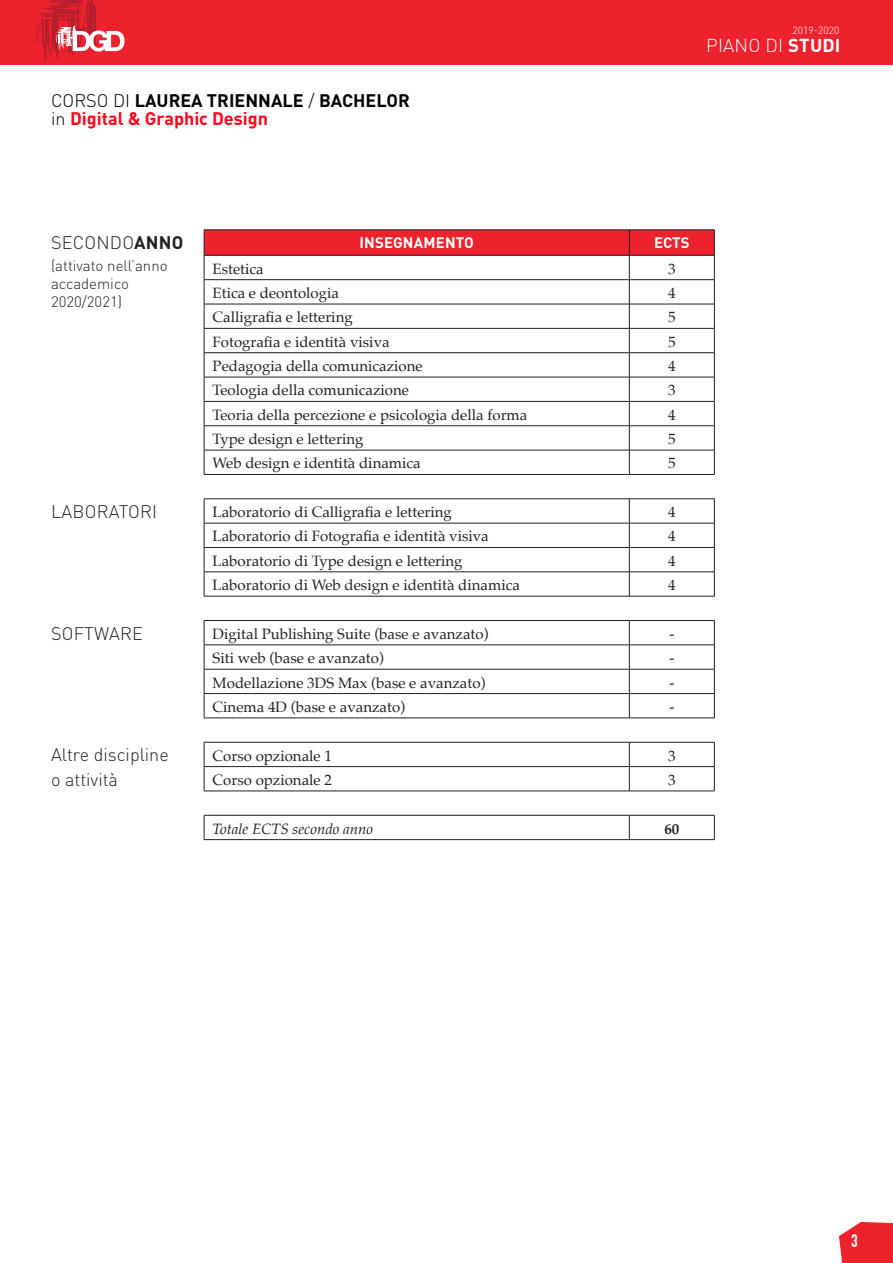
<style>
.page{position:relative;width:893px;height:1263px;background:#fff}
.page>*{position:absolute;margin:0;border:0;box-sizing:border-box;transform-origin:0 0}
.t1{font:300 18.45px "DIN Pro";letter-spacing:.01em;color:#fff}
.t2{font:700 18px/18px "DIN Pro";color:#000}
.t3{font:300 18px "DIN Pro";color:#231f20}
.t4{font:700 17.85px "DIN Condensed";color:#fff}
.t5{font:15px "Palatino";color:#231f20}
.t6{font:300 15px "DIN Pro";color:#231f20}
.t7{font:italic 15px "Palatino";color:#231f20}
.t8{font:700 15px "DIN Pro";letter-spacing:.01em;color:#fff}
.t9{font:700 15px "Palatino";color:#231f20}
.t10{font:300 10.35px "DIN Pro";color:#fff}
.s1{font-weight:300}
.s2{color:#ff051a}
.s3{font-weight:700}
</style>
<div class="page">
<div style="left:0;top:0;width:893px;height:65px;background:#ee222d"></div>
<svg style="left:35px;top:0;width:89px;height:62px"></svg>
<svg style="left:839px;top:1222px;width:54px;height:41px;background:#ef3741"></svg>
<hr style="left:204px;top:815px;width:425px;height:1px;background:#231f20">
<hr style="left:629px;top:815px;width:86px;height:1px;background:#231f20">
<hr style="left:204px;top:839px;width:425px;height:1px;background:#231f20">
<hr style="left:629px;top:839px;width:86px;height:1px;background:#231f20">
<hr style="left:204px;top:498px;width:425px;height:1px;background:#231f20">
<hr style="left:629px;top:498px;width:86px;height:1px;background:#231f20">
<hr style="left:204px;top:523px;width:425px;height:1px;background:#231f20">
<hr style="left:629px;top:523px;width:86px;height:1px;background:#231f20">
<svg style="left:204px;top:815px;width:1px;height:24px"></svg>
<svg style="left:629px;top:815px;width:1px;height:24px"></svg>
<svg style="left:714px;top:815px;width:1px;height:24px"></svg>
<svg style="left:204px;top:230px;width:511px;height:244px"></svg>
<hr style="left:204px;top:474px;width:425px;height:1px;background:#231f20">
<hr style="left:629px;top:474px;width:86px;height:1px;background:#231f20">
<hr style="left:204px;top:547px;width:425px;height:1px;background:#231f20">
<hr style="left:629px;top:547px;width:86px;height:1px;background:#231f20">
<hr style="left:204px;top:572px;width:425px;height:1px;background:#231f20">
<svg style="left:204px;top:499px;width:1px;height:97px"></svg>
<hr style="left:629px;top:572px;width:86px;height:1px;background:#231f20">
<svg style="left:629px;top:499px;width:1px;height:97px"></svg>
<svg style="left:714px;top:499px;width:1px;height:97px"></svg>
<hr style="left:204px;top:596px;width:425px;height:1px;background:#231f20">
<hr style="left:629px;top:596px;width:86px;height:1px;background:#231f20">
<hr style="left:204px;top:620px;width:425px;height:1px;background:#231f20">
<hr style="left:629px;top:620px;width:86px;height:1px;background:#231f20">
<hr style="left:204px;top:645px;width:425px;height:1px;background:#231f20">
<hr style="left:629px;top:645px;width:86px;height:1px;background:#231f20">
<hr style="left:204px;top:669px;width:425px;height:1px;background:#231f20">
<hr style="left:629px;top:669px;width:86px;height:1px;background:#231f20">
<hr style="left:204px;top:693px;width:425px;height:1px;background:#231f20">
<svg style="left:204px;top:621px;width:1px;height:97px"></svg>
<hr style="left:629px;top:693px;width:86px;height:1px;background:#231f20">
<svg style="left:629px;top:621px;width:1px;height:97px"></svg>
<svg style="left:714px;top:621px;width:1px;height:97px"></svg>
<hr style="left:204px;top:718px;width:425px;height:1px;background:#231f20">
<hr style="left:629px;top:718px;width:86px;height:1px;background:#231f20">
<hr style="left:204px;top:742px;width:425px;height:1px;background:#231f20">
<hr style="left:629px;top:742px;width:86px;height:1px;background:#231f20">
<hr style="left:629px;top:766px;width:86px;height:1px;background:#231f20">
<svg style="left:714px;top:742px;width:1px;height:49px"></svg>
<hr style="left:629px;top:791px;width:86px;height:1px;background:#231f20">
<hr style="left:204px;top:766px;width:425px;height:1px;background:#231f20">
<svg style="left:204px;top:742px;width:1px;height:49px"></svg>
<svg style="left:629px;top:742px;width:1px;height:49px"></svg>
<hr style="left:204px;top:791px;width:425px;height:1px;background:#231f20">
<p class="t2" style="left:51px;top:91px;width:360px"><span class="s1">CORSO DI</span> LAUREA TRIENNALE <span class="s1">/</span> BACHELOR <span class="s1">in</span> <span class="s2">Digital &amp; Graphic Design</span></p>
<p class="t10" style="left:793px;top:23px;width:49px">2019-2020</p>
<p class="t1" style="left:706px;top:33px;width:136px">PIANO DI <span class="s3">STUDI</span></p>
<p class="t3" style="left:51px;top:231px;width:134px">SECONDO<span class="s3">ANNO</span></p>
<p class="t8" style="left:359px;top:233px;width:116px">INSEGNAMENTO</p>
<p class="t8" style="left:654px;top:233px;width:37px">ECTS</p>
<p class="t6" style="left:51px;top:255px;width:118px">(attivato nell’anno</p>
<p class="t6" style="left:51px;top:273px;width:79px">accademico</p>
<p class="t6" style="left:51px;top:291px;width:73px">2020/2021)</p>
<p class="t5" style="left:213px;top:256px;width:53px">Estetica</p>
<p class="t5" style="left:668px;top:256px;width:9px">3</p>
<p class="t5" style="left:213px;top:280px;width:128px">Etica e deontologia</p>
<p class="t5" style="left:668px;top:280px;width:9px">4</p>
<p class="t5" style="left:213px;top:305px;width:142px">Calligrafia e lettering</p>
<p class="t5" style="left:668px;top:305px;width:9px">5</p>
<p class="t5" style="left:213px;top:329px;width:179px">Fotografia e identità visiva</p>
<p class="t5" style="left:668px;top:329px;width:9px">5</p>
<p class="t5" style="left:213px;top:353px;width:212px">Pedagogia della comunicazione</p>
<p class="t5" style="left:668px;top:353px;width:9px">4</p>
<p class="t5" style="left:213px;top:378px;width:198px">Teologia della comunicazione</p>
<p class="t5" style="left:668px;top:378px;width:9px">3</p>
<p class="t5" style="left:213px;top:402px;width:316px">Teoria della percezione e psicologia della forma</p>
<p class="t5" style="left:668px;top:402px;width:9px">4</p>
<p class="t5" style="left:213px;top:426px;width:152px">Type design e lettering</p>
<p class="t5" style="left:668px;top:426px;width:9px">5</p>
<p class="t5" style="left:213px;top:451px;width:210px">Web design e identità dinamica</p>
<p class="t5" style="left:668px;top:451px;width:9px">5</p>
<p class="t3" style="left:51px;top:499px;width:107px">LABORATORI</p>
<p class="t5" style="left:213px;top:499px;width:241px">Laboratorio di Calligrafia e lettering</p>
<p class="t5" style="left:668px;top:499px;width:9px">4</p>
<p class="t5" style="left:213px;top:524px;width:278px">Laboratorio di Fotografia e identità visiva</p>
<p class="t5" style="left:668px;top:524px;width:9px">4</p>
<p class="t5" style="left:213px;top:548px;width:252px">Laboratorio di Type design e lettering</p>
<p class="t5" style="left:668px;top:548px;width:9px">4</p>
<p class="t5" style="left:213px;top:573px;width:309px">Laboratorio di Web design e identità dinamica</p>
<p class="t5" style="left:668px;top:573px;width:9px">4</p>
<p class="t3" style="left:51px;top:621px;width:93px">SOFTWARE</p>
<p class="t5" style="left:213px;top:621px;width:277px">Digital Publishing Suite (base e avanzato)</p>
<p class="t5" style="left:669px;top:621px;width:6px">-</p>
<p class="t5" style="left:213px;top:646px;width:173px">Siti web (base e avanzato)</p>
<p class="t5" style="left:669px;top:646px;width:6px">-</p>
<p class="t5" style="left:213px;top:670px;width:274px">Modellazione 3DS Max (base e avanzato)</p>
<p class="t5" style="left:669px;top:670px;width:6px">-</p>
<p class="t5" style="left:213px;top:694px;width:194px">Cinema 4D (base e avanzato)</p>
<p class="t5" style="left:669px;top:694px;width:6px">-</p>
<p class="t3" style="left:51px;top:742px;width:119px">Altre discipline</p>
<p class="t5" style="left:213px;top:743px;width:121px">Corso opzionale 1</p>
<p class="t5" style="left:668px;top:743px;width:9px">3</p>
<p class="t3" style="left:51px;top:767px;width:68px">o attività</p>
<p class="t5" style="left:213px;top:767px;width:121px">Corso opzionale 2</p>
<p class="t5" style="left:668px;top:767px;width:9px">3</p>
<p class="t7" style="left:213px;top:816px;width:162px">Totale ECTS secondo anno</p>
<p class="t9" style="left:664px;top:816px;width:16px">60</p>
<p class="t4" style="left:851px;top:1230px;width:8px">3</p>
</div>
